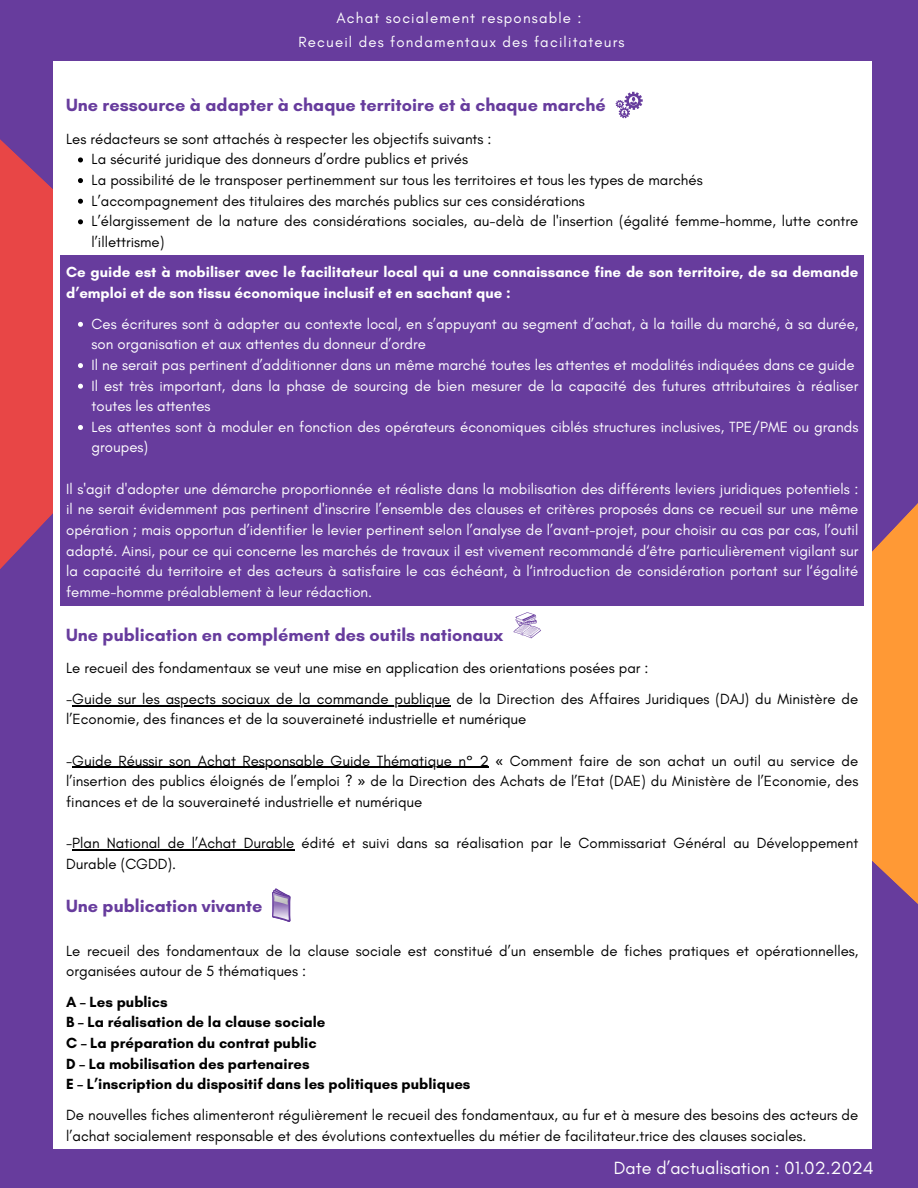
<style>
.page{position:relative;width:918px;height:1188px;background:#673c9d}
.page>*{position:absolute;margin:0;border:0;box-sizing:border-box;transform-origin:0 0}
.t1{font:700 18px "Glacial Indifference";color:#673c9d}
.t2{font:18px "Glacial Indifference";color:#fff}
.t3{font:15px/20.5px "Glacial Indifference";color:#000}
.t4{font:15px/20.5px "Glacial Indifference";color:#fff}
.t5{font:700 15px/20.5px "Glacial Indifference";color:#fff}
.t6{font:700 15px/20.5px "Glacial Indifference";color:#000}
.t7{font:15px "Glacial Indifference";letter-spacing:.08em;color:#fff}
.s1{font-family:"Noto Sans"}
.s2{font-weight:700}
</style>
<div class="page">
<svg style="left:872px;top:503px;width:46px;height:401px;background:#ed8e41"></svg>
<svg style="left:0;top:139px;width:53px;height:430px;background:#d84450"></svg>
<div style="left:53px;top:61px;width:819px;height:1088px;background:#fff"></div>
<div style="left:61px;top:255px;width:803px;height:350px;background:#673c9d"></div>
<svg style="left:78px;top:157px;width:5px;height:5px"></svg>
<svg style="left:78px;top:178px;width:5px;height:5px"></svg>
<svg style="left:78px;top:199px;width:5px;height:5px"></svg>
<svg style="left:78px;top:219px;width:5px;height:5px"></svg>
<svg style="left:78px;top:322px;width:5px;height:5px"></svg>
<svg style="left:78px;top:363px;width:5px;height:5px"></svg>
<svg style="left:78px;top:384px;width:5px;height:5px"></svg>
<svg style="left:78px;top:425px;width:5px;height:5px"></svg>
<hr style="left:72px;top:705px;width:378px;height:1px;background:#000">
<hr style="left:72px;top:767px;width:417px;height:1px;background:#000">
<hr style="left:72px;top:849px;width:222px;height:2px;background:#000">
<svg style="left:616px;top:92px;width:27px;height:26px"></svg>
<svg style="left:272px;top:888px;width:18px;height:34px"></svg>
<svg style="left:513px;top:612px;width:28px;height:26px"></svg>
<p class="t7" style="left:336px;top:9px;width:247px">Achat socialement responsable :</p>
<p class="t7" style="left:299px;top:33px;width:328px">Recueil des fondamentaux des facilitateurs</p>
<p class="t1" style="left:66px;top:94px;width:541px">Une ressource à adapter à chaque territoire et à chaque marché</p>
<p class="t3" style="left:66px;top:128px;width:427px">Les rédacteurs se sont attachés à respecter les objectifs suivants :</p>
<p class="t3" style="left:92px;top:149px;width:378px">La sécurité juridique des donneurs d’ordre publics et privés</p>
<h1 class="t3" style="left:92px;top:169px;width:613px">La possibilité de le transposer pertinemment sur tous les territoires et tous les types de marchés</h1>
<p class="t3" style="left:92px;top:190px;width:495px">L’accompagnement des titulaires des marchés publics sur ces considérations</p>
<p class="t3" style="left:92px;top:211px;width:768px">L’élargissement de la nature des considérations sociales, au-delà de l'insertion (égalité femme-homme, lutte contre l’illettrisme)</p>
<p class="t5" style="left:66px;top:262px;width:794px">Ce guide est à mobiliser avec le facilitateur local qui a une connaissance fine de son territoire, de sa demande d’emploi et de son tissu économique inclusif et en sachant que :</p>
<p class="t4" style="left:92px;top:313px;width:768px">Ces écritures sont à adapter au contexte local, en s’appuyant au segment d’achat, à la taille du marché, à sa durée, son organisation et aux attentes du donneur d’ordre</p>
<p class="t4" style="left:92px;top:354px;width:765px">Il ne serait pas pertinent d’additionner dans un même marché toutes les attentes et modalités indiquées dans ce guide</p>
<h3 class="t4" style="left:92px;top:375px;width:768px">Il est très important, dans la phase de sourcing de bien mesurer de la capacité des futures attributaires à réaliser toutes les attentes</h3>
<p class="t4" style="left:92px;top:416px;width:768px">Les attentes sont à moduler en fonction des opérateurs économiques ciblés structures inclusives, TPE/PME ou grands groupes)</p>
<p class="t4" style="left:66px;top:478px;width:794px;text-align:justify">Il s'agit d'adopter une démarche proportionnée et réaliste dans la mobilisation des différents leviers juridiques potentiels : il ne serait évidemment pas pertinent d'inscrire l’ensemble des clauses et critères proposés dans ce recueil sur une même opération ; mais opportun d’identifier le levier pertinent selon l’analyse de l’avant-projet, pour choisir au cas par cas, l’outil adapté. Ainsi, pour ce qui concerne les marchés de travaux il est vivement recommandé d‘être particulièrement vigilant sur la capacité du territoire et des acteurs à satisfaire le cas échéant, à l‘introduction de considération portant sur l‘égalité femme-homme préalablement à leur rédaction.</p>
<p class="t1" style="left:66px;top:623px;width:438px">Une publication en complément des outils nationaux</p>
<p class="t3" style="left:66px;top:658px;width:584px">Le recueil des fondamentaux se veut une mise en application des orientations posées par :</p>
<p class="t3" style="left:66px;top:688px;width:794px">-Guide sur les aspects sociaux de la commande publique de la Direction des Affaires Juridiques (DAJ) du Ministère de</p>
<h1 class="t3" style="left:66px;top:709px;width:462px">l’Economie, des finances et de la souveraineté industrielle et numérique</h1>
<h1 class="t3" style="left:66px;top:750px;width:794px">-Guide Réussir son Achat Responsable Guide Thématique n° 2 <span class="s1">«</span> Comment faire de son achat un outil au service de</h1>
<p class="t3" style="left:66px;top:771px;width:794px">l’insertion des publics éloignés de l’emploi ? <span class="s1">»</span> de la Direction des Achats de l’Etat (DAE) du Ministère de l’Economie, des finances et de la souveraineté industrielle et numérique</p>
<p class="t3" style="left:66px;top:833px;width:794px">-Plan National de l’Achat Durable édité et suivi dans sa réalisation par le Commissariat Général au Développement</p>
<p class="t3" style="left:66px;top:853px;width:112px">Durable (CGDD).</p>
<p class="t1" style="left:66px;top:895px;width:198px">Une publication vivante</p>
<p class="t3" style="left:66px;top:940px;width:794px">Le recueil des fondamentaux de la clause sociale est constitué d’un ensemble de fiches pratiques et opérationnelles,</p>
<p class="t3" style="left:66px;top:956px;width:242px;line-height:30.6px">organisées autour de 5 thématiques :<br><span class="s2">A – Les publics</span></p>
<h1 class="t6" style="left:66px;top:1012px;width:406px">B – La réalisation de la clause sociale<br>C – La préparation du contrat public<br>D – La mobilisation des partenaires<br>E – L’inscription du dispositif dans les politiques publiques</h1>
<h1 class="t3" style="left:66px;top:1104px;width:794px">De nouvelles fiches alimenteront régulièrement le recueil des fondamentaux, au fur et à mesure des besoins des acteurs de</h1>
<p class="t3" style="left:66px;top:1125px;width:742px">l’achat socialement responsable et des évolutions contextuelles du métier de facilitateur.trice des clauses sociales.</p>
<h3 class="t2" style="left:614px;top:1156px;width:261px">Date d’actualisation : 01.02.2024</h3>
</div>
